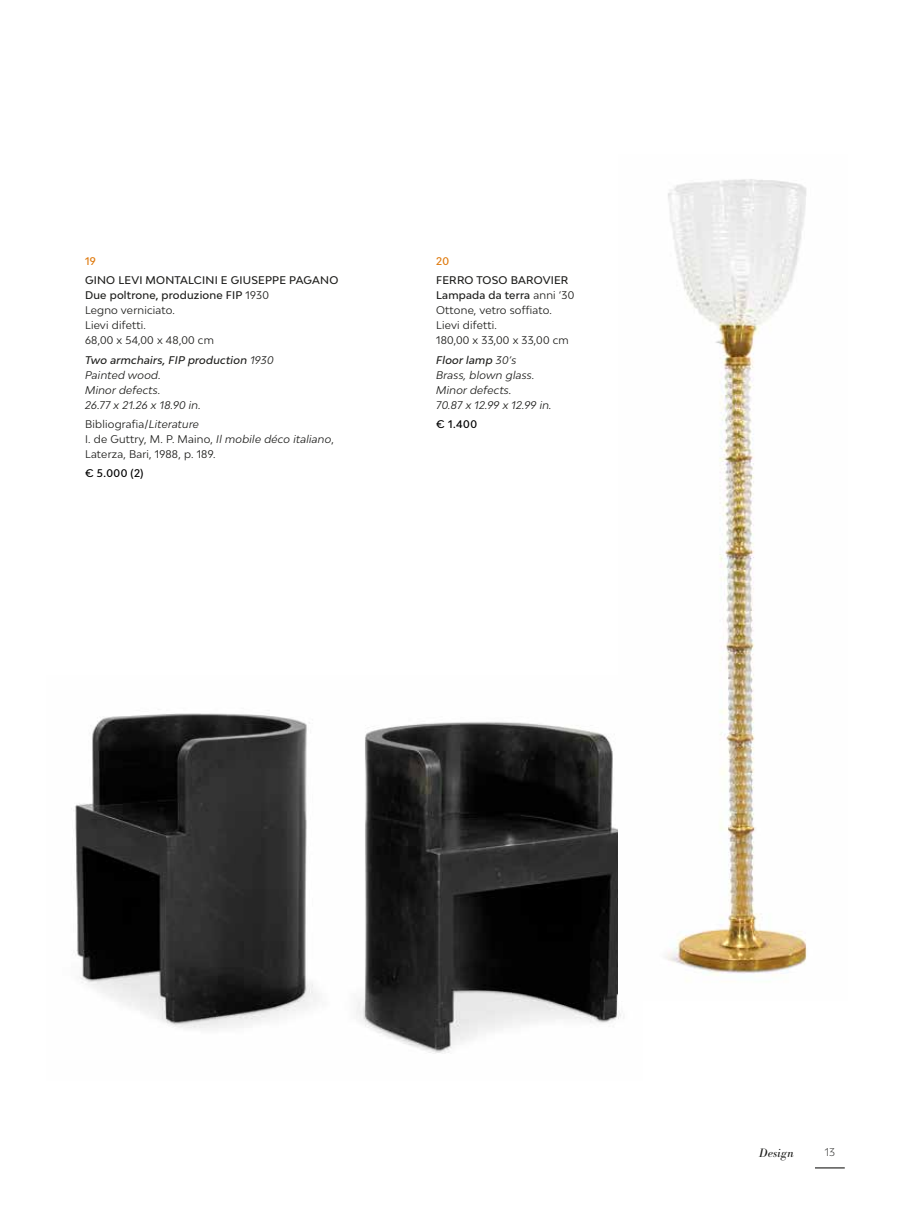
<style>
.page{position:relative;width:915px;height:1212px;background:#fff}
.page>*{position:absolute;margin:0;border:0;box-sizing:border-box;transform-origin:0 0}
.t1{font:italic 12px "Bodoni BE";letter-spacing:.02em;color:#1d1d1b}
.t2{font:10.5px/15px "Bw Modelica";letter-spacing:.02em;color:#1d1d1b}
.t3{font:italic 10.5px/15px "Bw Modelica";letter-spacing:.02em;color:#1d1d1b}
.t4{font:500 10.5px/15px "Bw Modelica";letter-spacing:.02em;color:#1d1d1b}
.t5{font:500 10.5px "Bw Modelica";letter-spacing:.055em;color:#000}
.t6{font:500 10.5px "Bw Modelica";color:#df7a0e}
.t7{font:300 10.5px "Bw Modelica";color:#1d1d1b}
.s1{font-weight:400}
.s2{font-weight:500}
.s3{font-style:italic}
</style>
<div class="page">
<img style="left:75px;top:713px;width:546px;height:340px">
<img style="left:618px;top:179px;width:189px;height:821px">
<hr style="left:814px;top:1167px;width:30px;height:1px;background:#1d1d1b">
<p class="t6" style="left:85px;top:254px;width:12px">19</p>
<p class="t4" style="left:85px;top:273px;width:254px">GINO LEVI MONTALCINI E GIUSEPPE PAGANO<br>Due poltrone, produzione FIP <span class="s1">1930<br>Legno verniciato.<br>Lievi difetti.<br>68,00 x 54,00 x 48,00 cm</span></p>
<p class="t3" style="left:85px;top:352px;width:190px"><span class="s2">Two armchairs, FIP production</span> 1930<br>Painted wood.<br>Minor defects.<br>26.77 x 21.26 x 18.90 in.</p>
<p class="t2" style="left:85px;top:416px;width:250px">Bibliografia/<span class="s3">Literature<br></span>I. de Guttry, M. P. Maino, <span class="s3">Il mobile déco italiano</span>,<br>Laterza, Bari, 1988, p. 189.</p>
<p class="t5" style="left:85px;top:466px;width:60px">€ 5.000 (2)</p>
<p class="t6" style="left:436px;top:254px;width:15px">20</p>
<p class="t2" style="left:436px;top:273px;width:139px"><span class="s2">FERRO TOSO BAROVIER<br>Lampada da terra</span> anni ‘30<br>Ottone, vetro soffiato.<br>Lievi difetti.<br>180,00 x 33,00 x 33,00 cm</p>
<p class="t3" style="left:436px;top:352px;width:117px"><span class="s2">Floor lamp</span> 30’s<br>Brass, blown glass.<br>Minor defects.<br>70.87 x 12.99 x 12.99 in.</p>
<p class="t5" style="left:436px;top:417px;width:42px">€ 1.400</p>
<p class="t1" style="left:759px;top:1146px;width:36px">Design</p>
<p class="t7" style="left:824px;top:1146px;width:12px">13</p>
</div>
